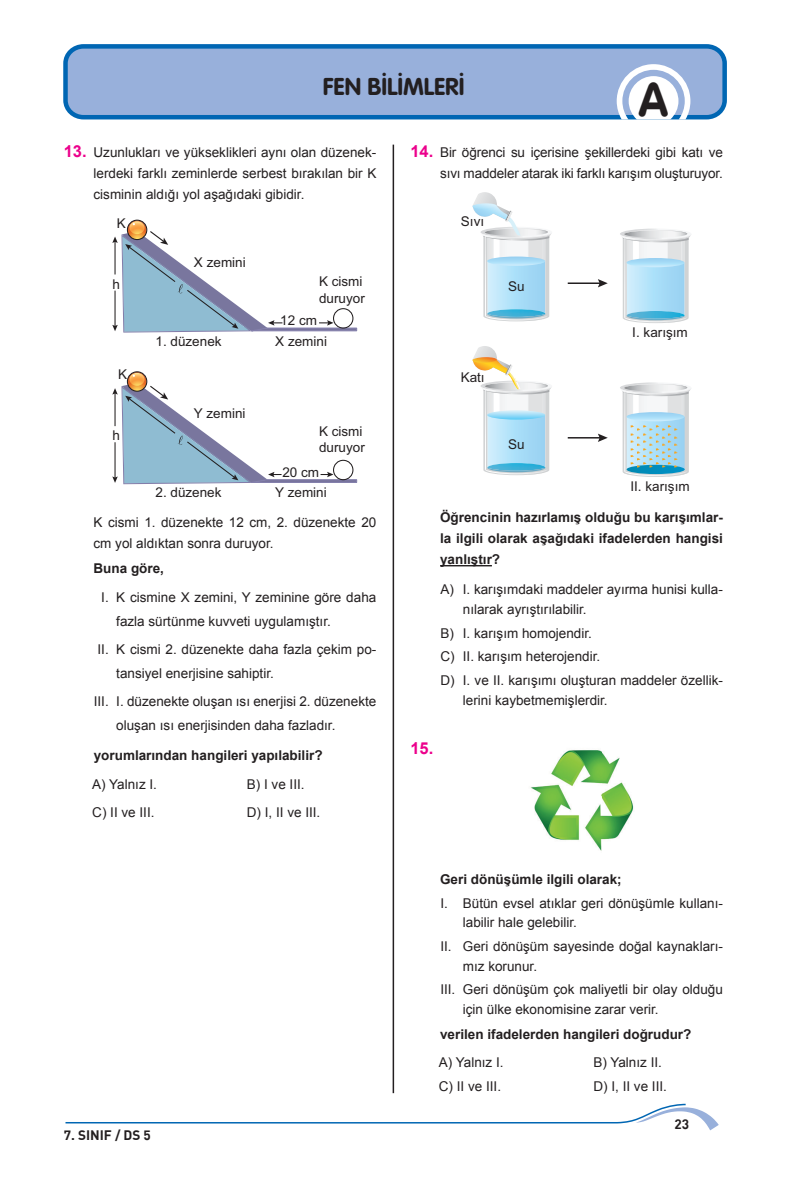
<style>
.page{position:relative;width:808px;height:1191px;background:#fff}
.page>*{position:absolute;margin:0;border:0;box-sizing:border-box;transform-origin:0 0}
.t1{font:700 48px "Vag";color:#231f20}
.t2{font:700 24px "VAG Rounded OTF";color:#231f20}
.t3{font:700 16.5px "Arial";color:#ec008c}
.t4{font:13.5px/21px "Arial";color:#231f20}
.t5{font:700 13.5px/21px "Arial";color:#231f20;text-align:justify}
.t6{font:700 13.5px "Dinbek";color:#231f20}
.s1{font-weight:700;font-size:16.5px;color:#ec008c}
</style>
<div class="page">
<svg style="left:65px;top:1103px;width:654px;height:27px"></svg>
<div style="left:65px;top:46px;width:660px;height:71px;background:#98b0db;border-radius:17px"></div>
<div style="left:63px;top:44px;width:664px;height:75px;border:4px solid #0066b3;border-radius:17px"></div>
<hr style="left:393px;top:145px;width:1px;height:948px;background:#231f20">
<svg style="left:617px;top:64px;width:73px;height:55px"></svg>
<div style="left:127px;top:371px;width:20px;height:21px;border:1px solid #231f20;border-radius:50%"></div>
<svg style="left:112px;top:219px;width:246px;height:113px"></svg>
<svg style="left:112px;top:373px;width:246px;height:111px"></svg>
<div style="left:333px;top:460px;width:20px;height:20px;border:1px solid #231f20;border-radius:50%"></div>
<hr style="left:440px;top:565px;width:52px;height:1px;background:#231f20">
<svg style="left:620px;top:228px;width:71px;height:95px"></svg>
<svg style="left:472px;top:192px;width:80px;height:129px"></svg>
<svg style="left:472px;top:346px;width:80px;height:129px"></svg>
<hr style="left:568px;top:282px;width:33px;height:2px;background:#231f20">
<svg style="left:598px;top:279px;width:10px;height:8px"></svg>
<hr style="left:568px;top:437px;width:33px;height:1px;background:#231f20">
<svg style="left:598px;top:433px;width:10px;height:9px"></svg>
<svg style="left:620px;top:382px;width:71px;height:95px"></svg>
<img style="left:530px;top:750px;width:104px;height:101px">
<h2 class="t2" style="left:323px;top:72px;width:143px">FEN BİLİMLERİ</h2>
<h1 class="t1" style="left:639px;top:72px;width:31px">A</h1>
<p class="t4" style="left:94px;top:141px;width:284px;text-align:justify;text-indent:-30px"><span class="s1">13.</span> Uzunlukları ve yükseklikleri aynı olan düzenek&shy;lerdeki farklı zeminlerde serbest bırakılan bir K cisminin aldığı yol aşağıdaki gibidir.</p>
<p class="t4" style="left:117px;top:213px;width:11px">K</p>
<p class="t4" style="left:112px;top:274px;width:9px">h</p>
<p class="t4" style="left:118px;top:364px;width:11px">K</p>
<p class="t4" style="left:112px;top:425px;width:9px">h</p>
<p class="t4" style="left:194px;top:251px;width:53px">X zemini</p>
<p class="t4" style="left:156px;top:331px;width:68px">1. düzenek</p>
<p class="t4" style="left:194px;top:403px;width:53px">Y zemini</p>
<p class="t4" style="left:156px;top:482px;width:68px">2. düzenek</p>
<p class="t4" style="left:319px;top:274px;width:47px;line-height:16.2px">K cismi duruyor</p>
<p class="t4" style="left:280px;top:310px;width:38px">12 cm</p>
<p class="t4" style="left:275px;top:331px;width:53px">X zemini</p>
<p class="t4" style="left:319px;top:423px;width:47px;line-height:16.2px">K cismi duruyor</p>
<p class="t4" style="left:282px;top:461px;width:38px">20 cm</p>
<p class="t4" style="left:275px;top:482px;width:53px">Y zemini</p>
<p class="t4" style="left:94px;top:512px;width:284px">K cismi 1. düzenekte 12 cm, 2. düzenekte 20 cm yol aldıktan sonra duruyor.</p>
<p class="t5" style="left:94px;top:558px;width:72px">Buna göre,</p>
<p class="t4" style="left:116px;top:585px;width:262px;line-height:24px;text-indent:-15px">I. K cismine X zemini, Y zeminine göre daha fazla sürtünme kuvveti uygulamıştır.</p>
<p class="t4" style="left:116px;top:637px;width:262px;line-height:24px;text-indent:-19px">II. K cismi 2. düzenekte daha fazla çekim po&shy;tansiyel enerjisine sahiptir.</p>
<p class="t4" style="left:116px;top:689px;width:262px;line-height:24px;text-indent:-23px">III. I. düzenekte oluşan ısı enerjisi 2. düzenekte oluşan ısı enerjisinden daha fazladır.</p>
<p class="t5" style="left:94px;top:745px;width:230px">yorumlarından hangileri yapılabilir?</p>
<p class="t4" style="left:92px;top:773px;width:66px">A) Yalnız I.</p>
<p class="t4" style="left:247px;top:773px;width:59px">B) I ve III.</p>
<p class="t4" style="left:92px;top:801px;width:64px">C) II ve III.</p>
<p class="t4" style="left:247px;top:801px;width:75px">D) I, II ve III.</p>
<p class="t6" style="left:64px;top:1126px;width:89px">7. SINIF / DS 5</p>
<p class="t4" style="left:410px;top:141px;width:314px;text-align:right"><span class="s1">14.</span> Bir öğrenci su içerisine şekillerdeki gibi katı ve sıvı maddeler atarak iki farklı karışım oluşturuyor.</p>
<p class="t4" style="left:461px;top:211px;width:25px">Sıvı</p>
<p class="t4" style="left:508px;top:276px;width:18px">Su</p>
<p class="t4" style="left:461px;top:367px;width:26px">Katı</p>
<p class="t4" style="left:508px;top:434px;width:18px">Su</p>
<p class="t4" style="left:632px;top:322px;width:57px">I. karışım</p>
<p class="t4" style="left:630px;top:476px;width:61px">II. karışım</p>
<p class="t5" style="left:440px;top:507px;width:284px">Öğrencinin hazırlamış olduğu bu karışımlar&shy;la ilgili olarak aşağıdaki ifadelerden hangisi yanlıştır?</p>
<p class="t4" style="left:463px;top:580px;width:262px;line-height:19.5px;text-indent:-23px">A) I. karışımdaki maddeler ayırma hunisi kulla&shy;nılarak ayrıştırılabilir.</p>
<p class="t4" style="left:440px;top:621px;width:284px;line-height:23.7px">B) I. karışım homojendir.<br>C) II. karışım heterojendir.<br>D) I. ve II. karışımı oluşturan maddeler özellik-</p>
<p class="t4" style="left:463px;top:689px;width:146px">lerini kaybetmemişlerdir.</p>
<p class="t3" style="left:410px;top:737px;width:24px">15.</p>
<p class="t5" style="left:440px;top:869px;width:183px">Geri dönüşümle ilgili olarak;</p>
<p class="t4" style="left:463px;top:893px;width:262px;line-height:19.5px;text-indent:-23px">I. Bütün evsel atıklar geri dönüşümle kullanı&shy;labilir hale gelebilir.</p>
<p class="t4" style="left:463px;top:936px;width:262px;line-height:19.5px;text-indent:-23px">II. Geri dönüşüm sayesinde doğal kaynakları&shy;mız korunur.</p>
<p class="t4" style="left:463px;top:980px;width:261px;line-height:19.5px;text-indent:-23px">III. Geri dönüşüm çok maliyetli bir olay olduğu için ülke ekonomisine zarar verir.</p>
<p class="t5" style="left:440px;top:1024px;width:253px">verilen ifadelerden hangileri doğrudur?</p>
<p class="t4" style="left:439px;top:1052px;width:66px">A) Yalnız I.</p>
<p class="t4" style="left:593px;top:1052px;width:70px">B) Yalnız II.</p>
<p class="t4" style="left:439px;top:1076px;width:64px">C) II ve III.</p>
<p class="t4" style="left:593px;top:1076px;width:75px">D) I, II ve III.</p>
<p class="t6" style="left:674px;top:1115px;width:16px">23</p>
</div>
